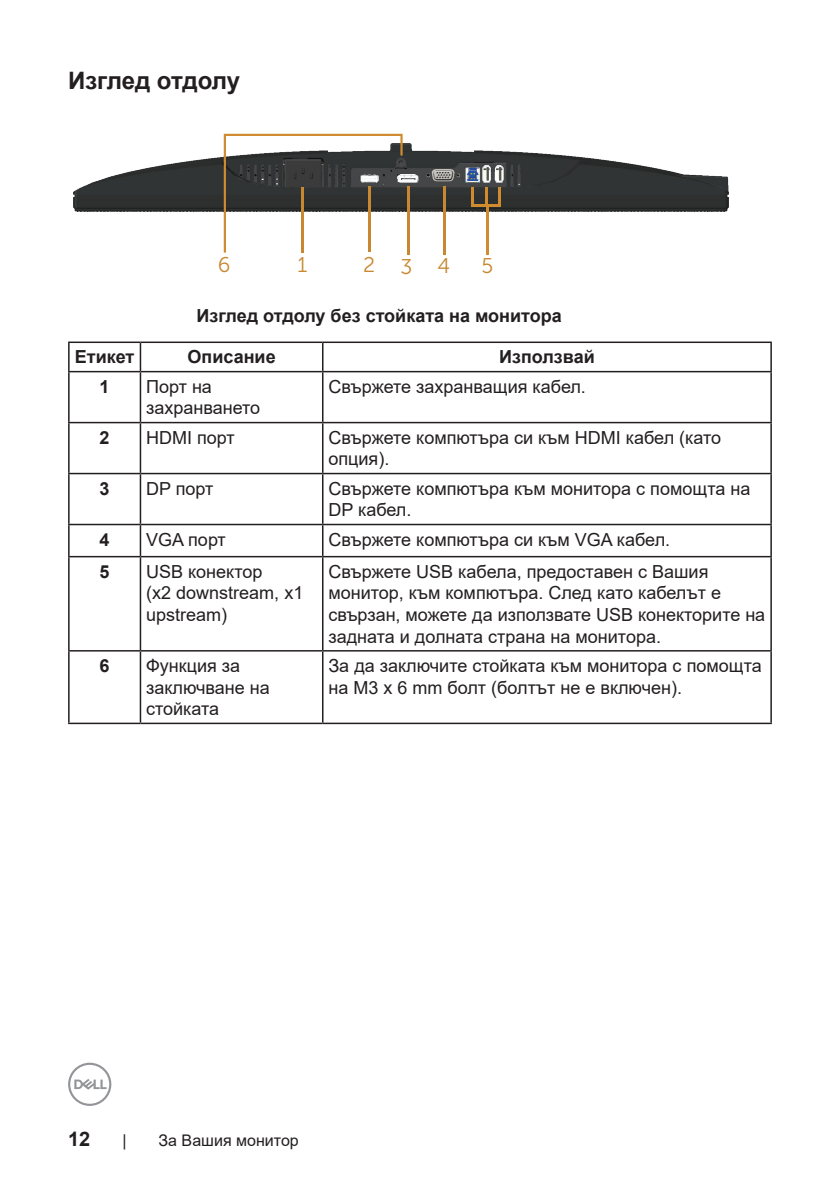
<style>
.page{position:relative;width:840px;height:1191px;background:#fff}
.page>*{position:absolute;margin:0;border:0;box-sizing:border-box;transform-origin:0 0}
.Head_3{font:700 24px "Arial";letter-spacing:-.015em;color:#231f20}
.t1{font:21.2px "Museo Sans For Dell 300";color:#c78830}
.t2{font:700 20px "Arial";color:#231f20}
.text{font:18px/21.6px "Arial";color:#231f20}
.text-2{font:700 18px "Arial";color:#231f20}
.t3{font:16px "Arial";color:#231f20}
</style>
<div class="page">
<svg style="left:68px;top:1062px;width:43px;height:44px"></svg>
<img style="left:74px;top:143px;width:654px;height:68px">
<hr style="left:407px;top:187px;width:2px;height:68px;background:#c88831">
<hr style="left:442px;top:187px;width:3px;height:68px;background:#c88831">
<hr style="left:486px;top:206px;width:2px;height:48px;background:#cf8b2e">
<hr style="left:471px;top:204px;width:29px;height:3px;background:#cf8b2e">
<hr style="left:485px;top:187px;width:3px;height:18px;background:#cf8b2e">
<svg style="left:498px;top:187px;width:2px;height:17px"></svg>
<svg style="left:471px;top:187px;width:2px;height:17px"></svg>
<svg style="left:222px;top:133px;width:181px;height:120px"></svg>
<hr style="left:68px;top:341px;width:72px;height:2px;background:#231f20">
<hr style="left:68px;top:343px;width:2px;height:28px;background:#231f20">
<hr style="left:140px;top:341px;width:182px;height:2px;background:#231f20">
<svg style="left:140px;top:343px;width:1px;height:28px"></svg>
<hr style="left:322px;top:341px;width:449px;height:2px;background:#231f20">
<svg style="left:322px;top:343px;width:1px;height:28px"></svg>
<svg style="left:770px;top:343px;width:1px;height:28px"></svg>
<hr style="left:68px;top:371px;width:72px;height:1px;background:#231f20">
<hr style="left:68px;top:372px;width:2px;height:50px;background:#231f20">
<hr style="left:140px;top:371px;width:182px;height:1px;background:#231f20">
<hr style="left:140px;top:372px;width:1px;height:50px;background:#231f20">
<hr style="left:322px;top:371px;width:449px;height:1px;background:#231f20">
<hr style="left:322px;top:372px;width:1px;height:50px;background:#231f20">
<hr style="left:770px;top:372px;width:1px;height:50px;background:#231f20">
<hr style="left:68px;top:422px;width:72px;height:1px;background:#231f20">
<hr style="left:68px;top:423px;width:2px;height:50px;background:#231f20">
<hr style="left:140px;top:422px;width:182px;height:1px;background:#231f20">
<hr style="left:140px;top:423px;width:1px;height:50px;background:#231f20">
<hr style="left:322px;top:422px;width:449px;height:1px;background:#231f20">
<hr style="left:322px;top:423px;width:1px;height:50px;background:#231f20">
<hr style="left:770px;top:423px;width:1px;height:50px;background:#231f20">
<hr style="left:68px;top:473px;width:72px;height:1px;background:#231f20">
<hr style="left:68px;top:474px;width:2px;height:50px;background:#231f20">
<hr style="left:140px;top:473px;width:182px;height:1px;background:#231f20">
<hr style="left:140px;top:474px;width:1px;height:50px;background:#231f20">
<hr style="left:322px;top:473px;width:449px;height:1px;background:#231f20">
<hr style="left:322px;top:474px;width:1px;height:50px;background:#231f20">
<hr style="left:770px;top:474px;width:1px;height:50px;background:#231f20">
<hr style="left:68px;top:525px;width:2px;height:31px;background:#231f20">
<hr style="left:140px;top:524px;width:182px;height:1px;background:#231f20">
<hr style="left:140px;top:525px;width:1px;height:31px;background:#231f20">
<hr style="left:322px;top:524px;width:449px;height:1px;background:#231f20">
<hr style="left:322px;top:525px;width:1px;height:31px;background:#231f20">
<hr style="left:770px;top:525px;width:1px;height:31px;background:#231f20">
<hr style="left:68px;top:557px;width:2px;height:93px;background:#231f20">
<hr style="left:140px;top:557px;width:1px;height:93px;background:#231f20">
<hr style="left:322px;top:557px;width:1px;height:93px;background:#231f20">
<hr style="left:770px;top:557px;width:1px;height:93px;background:#231f20">
<hr style="left:68px;top:651px;width:2px;height:71px;background:#231f20">
<hr style="left:140px;top:651px;width:1px;height:71px;background:#231f20">
<hr style="left:322px;top:651px;width:1px;height:71px;background:#231f20">
<hr style="left:770px;top:651px;width:1px;height:71px;background:#231f20">
<hr style="left:68px;top:524px;width:72px;height:1px;background:#231f20">
<hr style="left:68px;top:556px;width:72px;height:1px;background:#231f20">
<hr style="left:68px;top:650px;width:72px;height:1px;background:#231f20">
<hr style="left:140px;top:556px;width:182px;height:1px;background:#231f20">
<hr style="left:140px;top:650px;width:182px;height:1px;background:#231f20">
<hr style="left:68px;top:722px;width:72px;height:2px;background:#231f20">
<hr style="left:322px;top:556px;width:449px;height:1px;background:#231f20">
<hr style="left:322px;top:650px;width:449px;height:1px;background:#231f20">
<hr style="left:140px;top:722px;width:182px;height:2px;background:#231f20">
<hr style="left:322px;top:722px;width:449px;height:2px;background:#231f20">
<p class="Head_3" style="left:68px;top:63px;width:173px">Изглед отдолу</p>
<p class="t1" style="left:218px;top:253px;width:14px">6</p>
<p class="t1" style="left:297px;top:253px;width:11px">1</p>
<p class="t1" style="left:363px;top:254px;width:88px">234</p>
<p class="t1" style="left:481px;top:254px;width:13px">5</p>
<p class="text-2" style="left:196px;top:303px;width:366px">Изглед отдолу без стойката на монитора</p>
<p class="text-2" style="left:75px;top:344px;width:61px">Етикет</p>
<p class="text-2" style="left:187px;top:344px;width:90px">Описание</p>
<p class="text-2" style="left:499px;top:344px;width:97px">Използвай</p>
<p class="text-2" style="left:100px;top:374px;width:12px">1</p>
<p class="text" style="left:146px;top:375px;width:115px">Порт на захранването</p>
<p class="text" style="left:328px;top:375px;width:259px">Свържете захранващия кабел.</p>
<p class="text-2" style="left:100px;top:425px;width:12px">2</p>
<p class="text" style="left:146px;top:426px;width:90px">HDMI порт</p>
<p class="text" style="left:328px;top:426px;width:394px">Свържете компютъра си към HDMI кабел (като опция).</p>
<p class="text-2" style="left:100px;top:475px;width:12px">3</p>
<p class="text" style="left:146px;top:477px;width:69px">DP порт</p>
<p class="text" style="left:328px;top:477px;width:423px">Свържете компютъра към монитора с помощта на<br>DP кабел.</p>
<p class="text-2" style="left:100px;top:526px;width:12px">4</p>
<p class="text" style="left:146px;top:528px;width:81px">VGA порт</p>
<p class="text" style="left:328px;top:528px;width:343px">Свържете компютъра си към VGA кабел.</p>
<p class="text-2" style="left:100px;top:559px;width:12px">5</p>
<p class="text" style="left:146px;top:560px;width:159px">USB конектор<br>(x2 downstream, x1 upstream)</p>
<p class="text" style="left:328px;top:560px;width:438px">Свържете USB кабела, предоставен с Вашия монитор, към компютъра. След като кабелът е свързан, можете да използвате USB конекторите на задната и долната страна на монитора.</p>
<p class="text-2" style="left:100px;top:653px;width:12px">6</p>
<p class="text" style="left:146px;top:654px;width:125px">Функция за заключване на стойката</p>
<p class="text" style="left:328px;top:654px;width:434px">За да заключите стойката към монитора с помощта на М3 х 6 mm болт (болтът не е включен).</p>
<p class="t2" style="left:68px;top:1124px;width:24px">12</p>
<p class="t3" style="left:122px;top:1129px;width:6px">|</p>
<p class="t3" style="left:158px;top:1129px;width:142px">За Вашия монитор</p>
</div>
